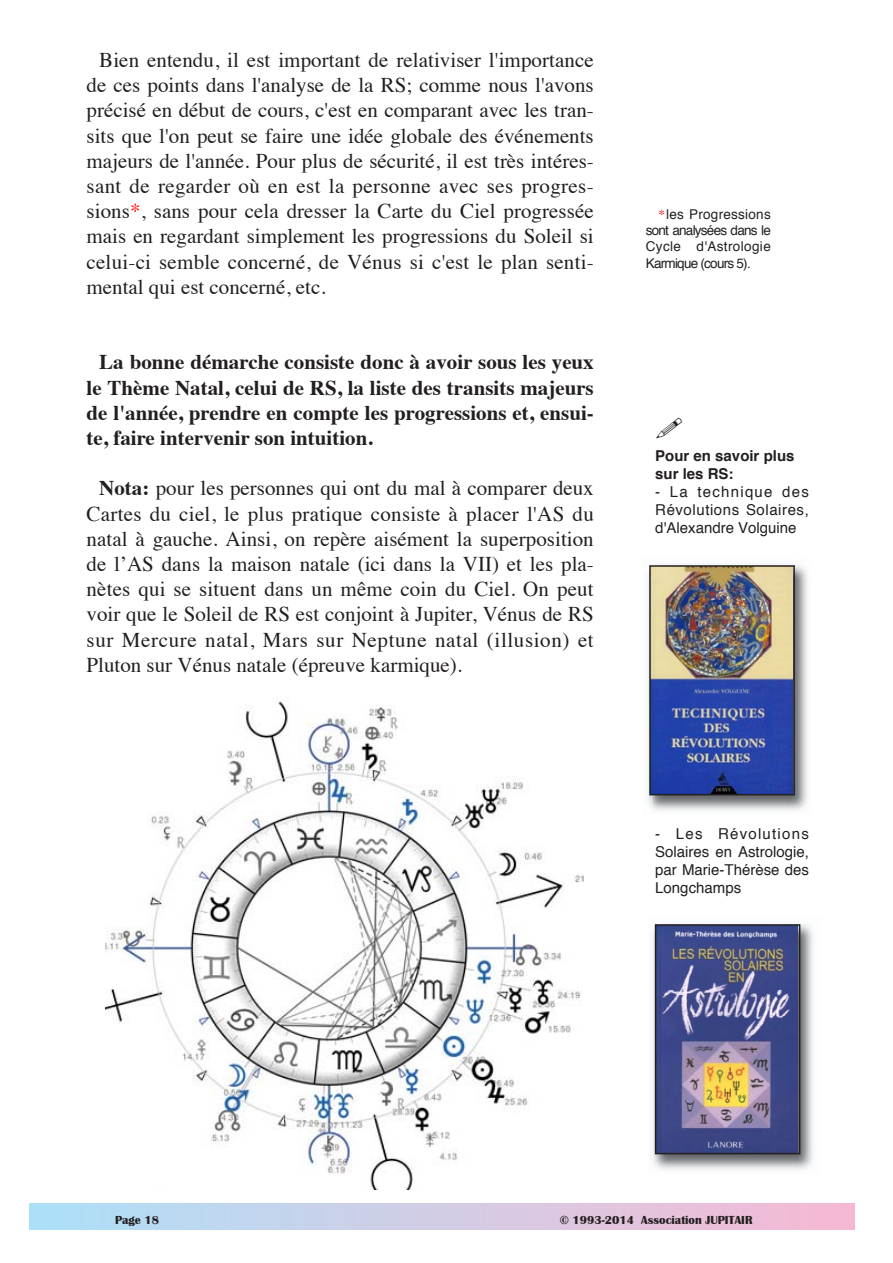
<style>
.page{position:relative;width:893px;height:1263px;background:#fff}
.page>*{position:absolute;margin:0;border:0;box-sizing:border-box;transform-origin:0 0}
.t1{font:21px/25.2px "Times";color:#231f20;text-align:justify}
.t2{font:700 21px/25.2px "Times";color:#231f20;text-align:justify}
.t3{font:15px/18px "Helvetica";color:#231f20;text-align:justify}
.t4{font:700 15px/18px "Helvetica";color:#231f20}
.t5{font:13.5px/16.2px "Helvetica";letter-spacing:-.055em;color:#231f20;text-align:justify}
.t6{font:700 12px "Britannic";color:#231f20}
.s1{color:#f00}
.s2{font-weight:700}
.s3{font-family:"Times";color:#f00}
</style>
<div class="page">
<img style="left:105px;top:701px;width:479px;height:489px">
<div style="left:30px;top:1203px;width:824px;height:26px;background:linear-gradient(to right,#ade0f8,#f7b9d3)"></div>
<img style="left:648px;top:565px;width:160px;height:246px">
<img style="left:652px;top:568px;width:140px;height:224px">
<div style="left:649px;top:565px;width:146px;height:230px;border:2px solid #231f20"></div>
<img style="left:652px;top:928px;width:161px;height:242px">
<img style="left:654px;top:923px;width:156px;height:226px">
<img style="left:658px;top:927px;width:139px;height:224px">
<div style="left:655px;top:924px;width:145px;height:230px;border:2px solid #231f20"></div>
<p class="t1" style="left:87px;top:49px;width:509px;text-indent:13px">Bien entendu, il est important de relativiser l'importance de ces points dans l'analyse de la RS; comme nous l'avons précisé en début de cours, c'est en comparant avec les tran&shy;sits que l'on peut se faire une idée globale des événements majeurs de l'année. Pour plus de sécurité, il est très intéres&shy;sant de regarder où en est la personne avec ses progres&shy;sions<span class="s1">*</span>, sans pour cela dresser la Carte du Ciel progressée mais en regardant simplement les progressions du Soleil si celui-ci semble concerné, de Vénus si c'est le plan senti&shy;mental qui est concerné, etc.</p>
<p class="t2" style="left:87px;top:351px;width:509px;text-indent:13px">La bonne démarche consiste donc à avoir sous les yeux le thème natal, celui de rs, la liste des transits majeurs de l'année, prendre en compte les progressions et, ensui&shy;te, faire intervenir son intuition.</p>
<p class="t1" style="left:87px;top:477px;width:509px;text-indent:13px"><span class="s2">nota:</span> pour les personnes qui ont du mal à comparer deux Cartes du ciel, le plus pratique consiste à placer l'AS du natal à gauche. Ainsi, on repère aisément la superposition de l’AS dans la maison natale (ici dans la VII) et les pla&shy;nètes qui se situent dans un même coin du Ciel. On peut voir que le Soleil de RS est conjoint à Jupiter, Vénus de RS sur Mercure natal, Mars sur Neptune natal (illusion) et Pluton sur Vénus natale (épreuve karmique).</p>
<p class="t5" style="left:646px;top:207px;width:127px;text-indent:13px"><span class="s3">*</span>les Progressions sont analysées dans le Cycle d'Astrologie Karmique (cours 5).</p>
<p class="t4" style="left:655px;top:448px;width:141px">Pour en savoir plus sur les RS:</p>
<p class="t3" style="left:655px;top:484px;width:155px">- La technique des Révolutions Solaires, d'Alexandre Volguine</p>
<p class="t3" style="left:655px;top:826px;width:155px">- Les Révolutions Solaires en Astrologie, par Marie-Thérèse des Longchamps</p>
<p class="t6" style="left:115px;top:1214px;width:46px">Page 18</p>
<p class="t6" style="left:560px;top:1214px;width:194px">© 1993-2014 Association JUPITAIR</p>
</div>
